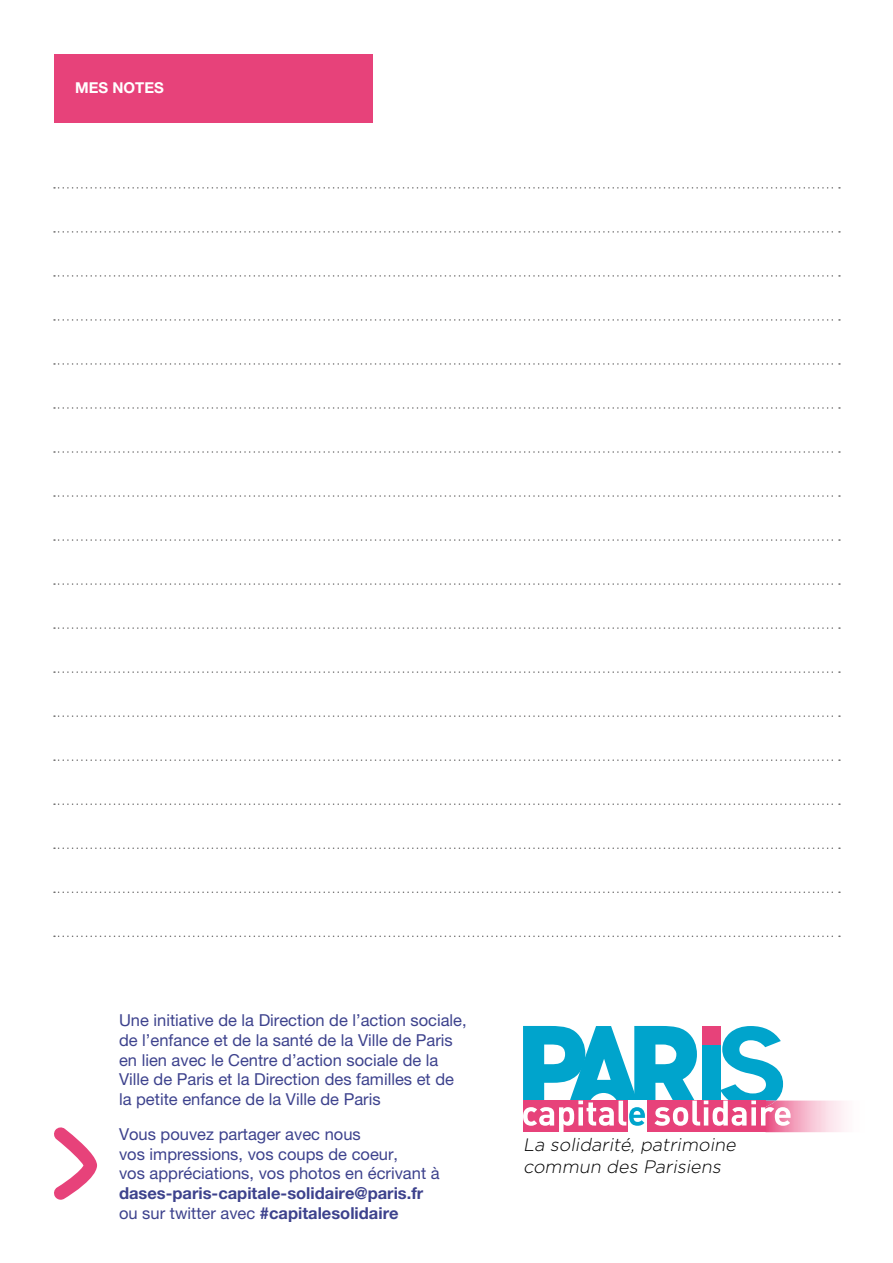
<style>
.page{position:relative;width:893px;height:1263px;background:#fff}
.page>*{position:absolute;margin:0;border:0;box-sizing:border-box;transform-origin:0 0}
.t1{font:italic 300 18px/21.6px "Gotham";color:#000}
.t2{font:16.5px/19.8px "Helvetica Neue LT Pro";color:#3d428d}
.t3{font:700 16.5px/19.8px "Helvetica Neue LT Pro";color:#3d428d}
.t4{font:700 15px "Helvetica Neue LT Pro";color:#fff}
.s1{font-weight:400}
</style>
<div class="page">
<div style="left:54px;top:54px;width:319px;height:68px;background:#e7427a"></div>
<svg style="left:523px;top:1026px;width:268px;height:106px"></svg>
<svg style="left:54px;top:1127px;width:43px;height:73px"></svg>
<svg style="left:54px;top:187px;width:786px;height:2px"></svg>
<svg style="left:54px;top:231px;width:786px;height:2px"></svg>
<svg style="left:54px;top:275px;width:786px;height:2px"></svg>
<svg style="left:54px;top:319px;width:786px;height:2px"></svg>
<svg style="left:54px;top:363px;width:786px;height:2px"></svg>
<svg style="left:54px;top:407px;width:786px;height:2px"></svg>
<svg style="left:54px;top:451px;width:786px;height:2px"></svg>
<svg style="left:54px;top:495px;width:786px;height:2px"></svg>
<svg style="left:54px;top:539px;width:786px;height:2px"></svg>
<svg style="left:54px;top:583px;width:786px;height:2px"></svg>
<svg style="left:54px;top:627px;width:786px;height:2px"></svg>
<svg style="left:54px;top:671px;width:786px;height:2px"></svg>
<svg style="left:54px;top:715px;width:786px;height:2px"></svg>
<svg style="left:54px;top:847px;width:786px;height:2px"></svg>
<svg style="left:54px;top:759px;width:786px;height:2px"></svg>
<svg style="left:54px;top:891px;width:786px;height:2px"></svg>
<svg style="left:54px;top:803px;width:786px;height:2px"></svg>
<svg style="left:54px;top:935px;width:786px;height:2px"></svg>
<p class="t4" style="left:75px;top:79px;width:90px">MES NOTES</p>
<p class="t2" style="left:119px;top:1010px;width:349px">Une initiative de la Direction de l’action sociale, de l’enfance et de la santé de la Ville de Paris en lien avec le Centre d’action sociale de la Ville de Paris et la Direction des familles et de la petite enfance de la Ville de Paris</p>
<p class="t2" style="left:119px;top:1124px;width:322px">Vous pouvez partager avec nous<br>vos impressions, vos coups de coeur,<br>vos appréciations, vos photos en écrivant à</p>
<p class="t3" style="left:119px;top:1183px;width:306px">dases-paris-capitale-solidaire@paris.fr <span class="s1">ou sur twitter avec</span> #capitalesolidaire</p>
<p class="t1" style="left:523px;top:1133px;width:218px">La solidarité, patrimoine commun des Parisiens</p>
</div>
